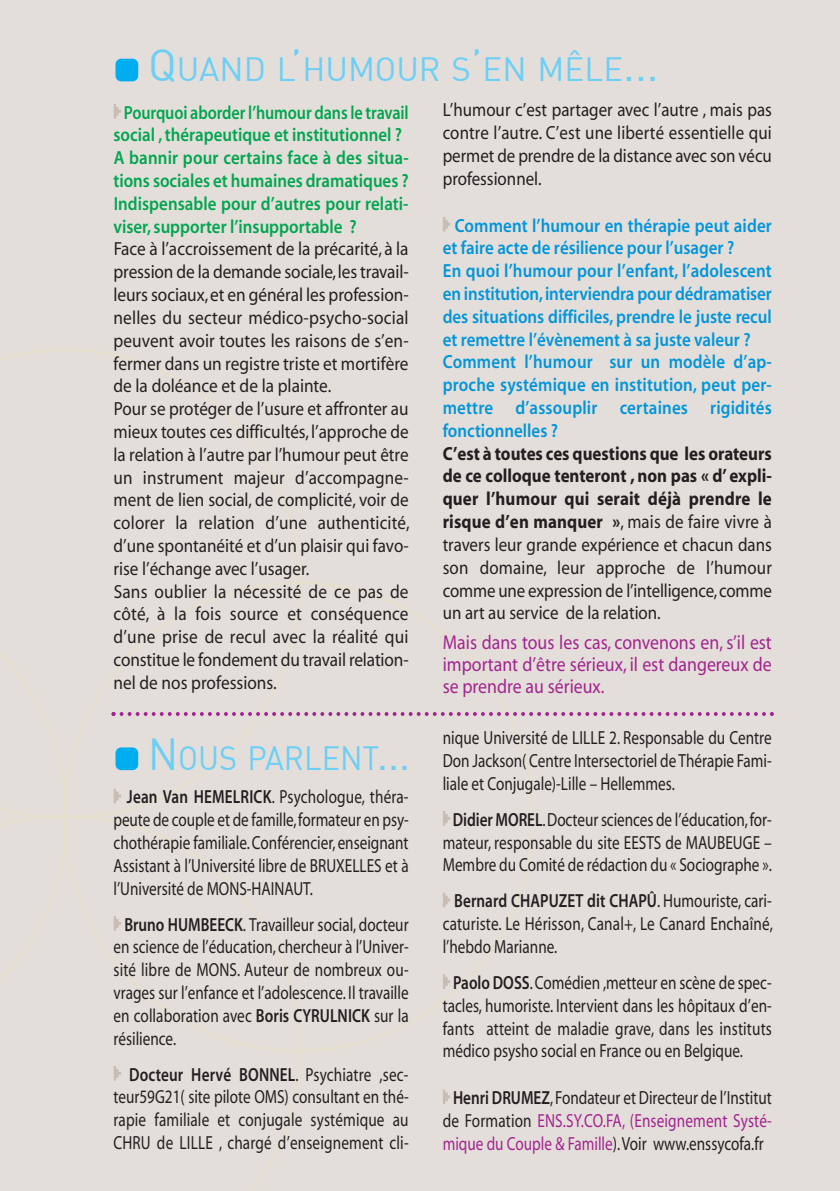
<style>
.page{position:relative;width:840px;height:1191px;background:#fff}
.page>*{position:absolute;margin:0;border:0;box-sizing:border-box;transform-origin:0 0}
.t1{font:33px "DIN";color:#6bcff6}
.t2{font:33px "DIN";color:#6bcff6;scale:.93 1}
.t3{font:20px/22px "Myriad MM 400 wt 600 wd";color:#a2238e;text-align:justify;scale:.89 1}
.t4{font:19px/22.8px "Myriad MM 400 wt 600 wd";color:#231f20;text-align:justify;scale:.8 1}
.t5{font:19px/22.8px "Myriad MM 400 wt 600 wd";color:#231f20;scale:.91 1}
.t6{font:19px/22.8px "Myriad MM 565 wt 600 wd";color:#0095d9;scale:.89 1}
.t7{font:19px/22.8px "Myriad MM 400 wt 600 wd";color:#231f20;text-align:justify;scale:.89 1}
.t8{font:19px/22.8px "Myriad MM 565 wt 600 wd";color:#00a54f;scale:.85 1}
.t9{font:19px/22.8px "Myriad MM 700 wt 600 wd";letter-spacing:.01em;color:#231f20;text-align:justify;scale:.89 1}
.t10{font:19px "Myriad MM 565 wt 600 wd";letter-spacing:.005em;color:#231f20;scale:.8 1}
.s1{font-size:44px}
.s2{font-family:"Myriad MM 400 wt 600 wd"}
.s3{font-family:"Myriad MM 565 wt 600 wd"}
.s4{color:#a2238e}
</style>
<div class="page">
<div style="left:0;top:0;width:839px;height:1191px;background:#e4deda"></div>
<svg style="left:0;top:349px;width:301px;height:231px"></svg>
<div style="left:115px;top:59px;width:23px;height:22px;background:#00aeef;border-radius:6px"></div>
<svg style="left:114px;top:104px;width:7px;height:15px"></svg>
<svg style="left:443px;top:217px;width:7px;height:14px"></svg>
<svg style="left:114px;top:1066px;width:7px;height:14px"></svg>
<svg style="left:443px;top:1089px;width:7px;height:15px"></svg>
<svg style="left:0;top:580px;width:773px;height:473px"></svg>
<h1 class="t1" style="left:148px;top:57px;width:512px"><span class="s1">Q</span>UAND L<span class="s1">’</span>HUMOUR S<span class="s1">’</span>EN MÊLE<span class="s1">...</span></h1>
<p class="t8" style="left:113px;top:102px;width:348px;text-indent:10px">Pourquoi aborder l’humour dans le travail social ,thérapeutique et institutionnel ?<br>A bannir pour certains face à des situa&shy;tions sociales et humaines dramatiques ?<br>Indispensable pour d’autres pour relati&shy;viser, supporter l’insupportable ?</p>
<p class="t5" style="left:113px;top:239px;width:327px">Face à l’accroissement de la précarité, à la pression de la demande sociale,les travail&shy;leurs sociaux,et en général les profession&shy;nelles du secteur médico-psycho-social peuvent avoir toutes les raisons de s’en&shy;fermer dans un registre triste et mortifère de la doléance et de la plainte.<br>Pour se protéger de l’usure et affronter au mieux toutes ces difficultés, l’approche de la relation à l’autre par l’humour peut être un instrument majeur d’accompagne&shy;ment de lien social, de complicité, voir de colorer la relation d’une authenticité, d’une spontanéité et d’un plaisir qui favo&shy;rise l’échange avec l’usager.<br>Sans oublier la nécessité de ce pas de côté, à la fois source et conséquence d’une prise de recul avec la réalité qui constitue le fondement du travail relation&shy;nel de nos professions.</p>
<p class="t7" style="left:442px;top:100px;width:371px">L’humour c’est partager avec l’autre , mais pas contre l’autre. C’est une liberté essentielle qui permet de prendre de la distance avec son vécu professionnel.</p>
<p class="t6" style="left:442px;top:215px;width:371px;text-indent:12px">Comment l’humour en thérapie peut aider et faire acte de résilience pour l’usager ?<br>En quoi l’humour pour l’enfant, l’adolescent en institution,interviendra pour dédramatiser des situations difficiles, prendre le juste recul et remettre l’évènement à sa juste valeur ?<br>Comment l’humour sur un modèle d’ap&shy;proche systémique en institution, peut per&shy;mettre d’assouplir certaines rigidités fonctionnelles ?</p>
<p class="t9" style="left:442px;top:443px;width:371px">C’est à toutes ces questions que les orateurs de ce colloque tenteront , non pas « d’ expli&shy;quer l’humour qui serait déjà prendre le risque d’en manquer »<span class="s2">, mais de faire vivre à</span></p>
<p class="t7" style="left:442px;top:535px;width:371px">travers leur grande expérience et chacun dans son domaine, leur approche de l’humour comme une expression de l’intelligence,comme un art au service de la relation.</p>
<p class="t3" style="left:442px;top:633px;width:371px">Mais dans tous les cas, convenons en, s’il est important d’être sérieux, il est dangereux de se prendre au sérieux.</p>
<h1 class="t2" style="left:148px;top:745px;width:283px"><span class="s1">N</span>OUS PARLENT<span class="s1">...</span></h1>
<p class="t4" style="left:113px;top:787px;width:370px;text-indent:13px"><span class="s3">Jean Van HEMELRICK</span>. Psychologue, théra&shy;peute de couple et de famille,formateur en psy&shy;chothérapie familiale.Conférencier, enseignant Assistant à l’Université libre de BRUXELLES et à l’Université de MONS-HAINAUT.</p>
<p class="t4" style="left:113px;top:914px;width:370px;text-indent:11px"><span class="s3">Bruno HUMBEECK</span>. Travailleur social, docteur en science de l’éducation, chercheur à l’Univer&shy;sité libre de MONS. Auteur de nombreux ou&shy;vrages sur l’enfance et l’adolescence. Il travaille en collaboration avec <span class="s3">Boris CYRULNICK</span> sur la résilience.</p>
<p class="t10" style="left:129px;top:1067px;width:350px">Docteur Hervé BONNEL<span class="s2">. Psychiatre ,sec-</span></p>
<p class="t4" style="left:113px;top:1087px;width:370px">teur59G21( site pilote OMS) consultant en thé&shy;rapie familiale et conjugale systémique au CHRU de LILLE , chargé d’enseignement cli-</p>
<p class="t4" style="left:442px;top:728px;width:413px">nique Université de LILLE 2. Responsable du Centre Don Jackson( Centre Intersectoriel de Thérapie Fami&shy;liale et Conjugale)-Lille – Hellemmes.</p>
<p class="t4" style="left:442px;top:809px;width:413px;text-align:center"><span class="s3">Didier MOREL</span>.Docteur sciences de l’éducation,for&shy;mateur, responsable du site EESTS de MAUBEUGE –<br>Membre du Comité de rédaction du « Sociographe ».</p>
<p class="t10" style="left:454px;top:894px;width:398px">Bernard CHAPUZET dit CHAPÛ<span class="s2">. Humouriste, cari-</span></p>
<p class="t4" style="left:442px;top:914px;width:414px">caturiste. Le Hérisson, Canal+, Le Canard Enchaîné, l’hebdo Marianne.</p>
<p class="t4" style="left:442px;top:972px;width:413px;text-indent:10px"><span class="s3">Paolo DOSS</span>.Comédien ,metteur en scène de spec&shy;tacles, humoriste. Intervient dans les hôpitaux d’en&shy;fants atteint de maladie grave, dans les instituts médico psysho social en France ou en Belgique.</p>
<p class="t4" style="left:442px;top:1088px;width:413px;text-align:center"><span class="s3">Henri DRUMEZ</span>,Fondateur et Directeur de l’Institut de Formation <span class="s4">ENS.SY.CO.FA, (Enseignement Systé&shy;mique du Couple &amp; Famille</span>).Voir www.enssycofa.fr</p>
</div>
